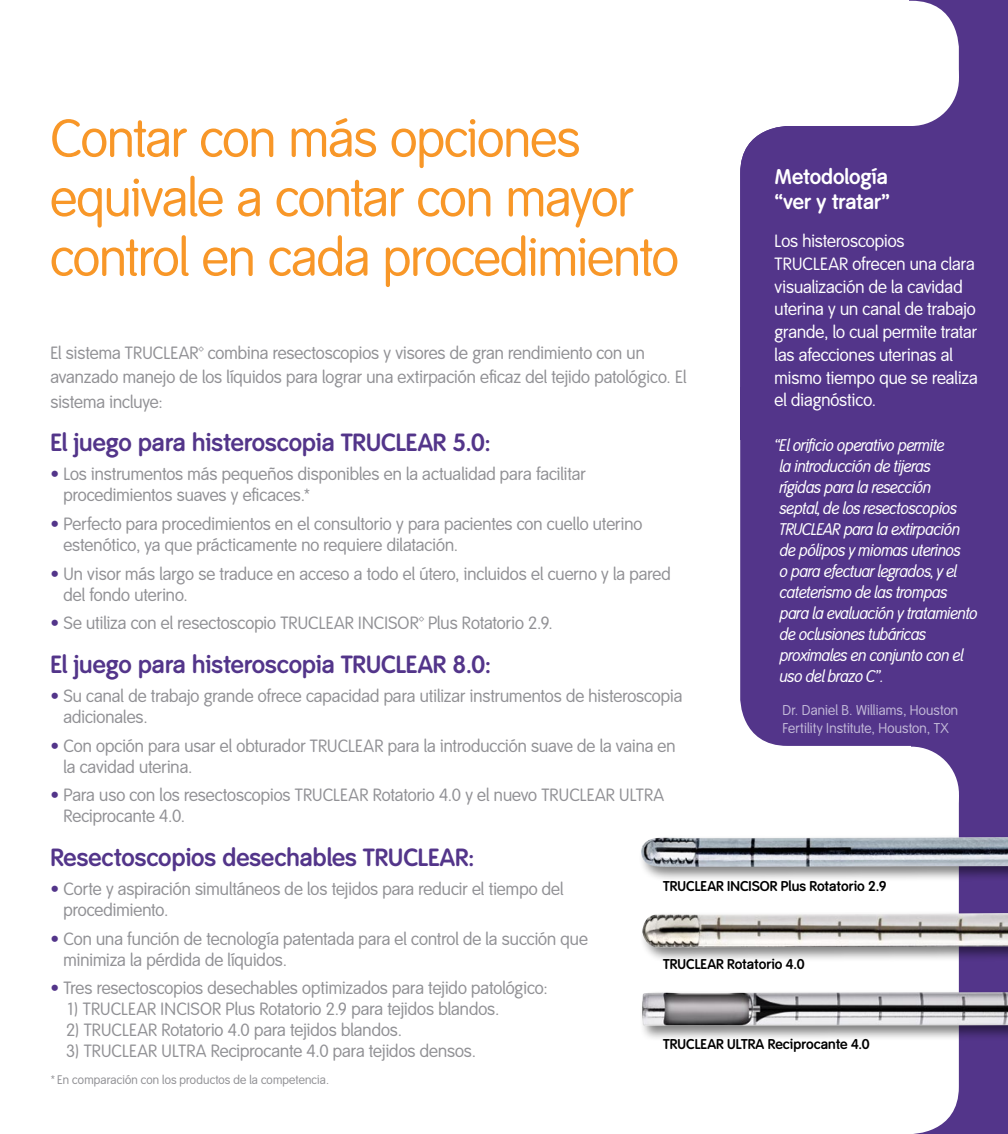
<style>
.page{position:relative;width:1008px;height:1134px;background:#fff}
.page>*{position:absolute;margin:0;border:0;box-sizing:border-box;transform-origin:0 0}
.t1{font:52.5px/59.5px "Smith&Nephew TF";letter-spacing:-.01em;color:#f89728}
.t2{font:700 24.5px "Smith&Nephew TF";color:#53358a}
.t3{font:700 21px/24.5px "Smith&Nephew TF";letter-spacing:-.005em;color:#fff}
.t4{font:17.5px/21px "Smith&Nephew TF";color:#919195}
.t5{font:17.5px/22.8px "Smith&Nephew TF";color:#fff}
.t6{font:italic 16.62px/21px "Smith&Nephew TF";letter-spacing:-.03em;color:#fff}
.t7{font:700 14px "Smith&Nephew TF";letter-spacing:.005em;color:#000}
.t8{font:14px/17.5px "Smith&Nephew TF";letter-spacing:.01em;color:#c2b9d8}
.t9{font:12.25px "Smith&Nephew TF";letter-spacing:.015em;color:#919195}
.s1{color:#53358a}
</style>
<div class="page">
<div style="left:910px;top:0;width:98px;height:1134px;background:#53358a"></div>
<div style="left:842px;top:1px;width:117px;height:1133px;background:#fff;border-radius:47px"></div>
<div style="left:740px;top:440px;width:219px;height:306px;background:#53358a"></div>
<div style="left:914px;top:79px;width:49px;height:47px;background:#53358a"></div>
<div style="left:911px;top:741px;width:60px;height:53px;background:#53358a"></div>
<div style="left:864px;top:747px;width:95px;height:95px;background:#fff;border-radius:50%"></div>
<div style="left:740px;top:126px;width:219px;height:262px;background:#53358a"></div>
<div style="left:740px;top:388px;width:268px;height:52px;background:#53358a"></div>
<div style="left:640px;top:910px;width:368px;height:53px;background:#000;opacity:.5"></div>
<img style="left:642px;top:913px;width:366px;height:35px">
<div style="left:638px;top:834px;width:370px;height:48px;background:#000;opacity:.5"></div>
<img style="left:639px;top:836px;width:369px;height:32px">
<div style="left:639px;top:989px;width:369px;height:52px;background:#000;opacity:.5"></div>
<img style="left:642px;top:992px;width:366px;height:34px">
<div style="left:864px;top:31px;width:95px;height:95px;background:#fff;border-radius:50%"></div>
<h1 class="t1" style="left:50px;top:110px;width:630px">Contar con más opciones equivale a contar con mayor control en cada procedimiento</h1>
<p class="t3" style="left:775px;top:165px;width:117px">Metodología “ver y tratar”</p>
<p class="t5" style="left:775px;top:230px;width:205px">Los histeroscopios<br>TRUCLEAR ofrecen una clara visualización de la cavidad uterina y un canal de trabajo grande, lo cual permite tratar las afecciones uterinas al mismo tiempo que se realiza el diagnóstico.</p>
<p class="t6" style="left:775px;top:435px;width:205px">“El orificio operativo permite<br>la introducción de tijeras<br>rígidas para la resección<br>septal, de los resectoscopios<br>TRUCLEAR para la extirpación<br>de pólipos y miomas uterinos<br>o para efectuar legrados, y el cateterismo de las trompas<br>para la evaluación y tratamiento de oclusiones tubáricas proximales en conjunto con el uso del brazo C”.</p>
<p class="t8" style="left:783px;top:702px;width:177px">Dr. Daniel B. Williams, Houston<br>Fertility Institute, Houston, TX</p>
<p class="t4" style="left:50px;top:341px;width:638px;line-height:24.5px">El sistema TRUCLEAR™ combina resectoscopios y visores de gran rendimiento con un avanzado manejo de los líquidos para lograr una extirpación eficaz del tejido patológico. El sistema incluye:</p>
<h2 class="t2" style="left:50px;top:428px;width:442px">El juego para histeroscopia TRUCLEAR 5.0:</h2>
<p class="t4" style="left:63px;top:464px;width:524px;text-indent:-13px"><span class="s1">•</span> Los instrumentos más pequeños disponibles en la actualidad para facilitar procedimientos suaves y eficaces.*</p>
<p class="t4" style="left:63px;top:514px;width:581px;text-indent:-13px"><span class="s1">•</span> Perfecto para procedimientos en el consultorio y para pacientes con cuello uterino estenótico, ya que prácticamente no requiere dilatación.</p>
<p class="t4" style="left:63px;top:564px;width:609px;text-indent:-13px"><span class="s1">•</span> Un visor más largo se traduce en acceso a todo el útero, incluidos el cuerno y la pared del fondo uterino.</p>
<p class="t4" style="left:50px;top:613px;width:504px"><span class="s1">•</span> Se utiliza con el resectoscopio TRUCLEAR INCISOR™ Plus Rotatorio 2.9.</p>
<h2 class="t2" style="left:50px;top:650px;width:442px">El juego para histeroscopia TRUCLEAR 8.0:</h2>
<p class="t4" style="left:63px;top:686px;width:620px;text-indent:-13px"><span class="s1">•</span> Su canal de trabajo grande ofrece capacidad para utilizar instrumentos de histeroscopia adicionales.</p>
<p class="t4" style="left:63px;top:736px;width:614px;text-indent:-13px"><span class="s1">•</span> Con opción para usar el obturador TRUCLEAR para la introducción suave de la vaina en la cavidad uterina.</p>
<p class="t4" style="left:63px;top:785px;width:602px;text-indent:-13px"><span class="s1">•</span> Para uso con los resectoscopios TRUCLEAR Rotatorio 4.0 y el nuevo TRUCLEAR ULTRA<br>Reciprocante 4.0.</p>
<h2 class="t2" style="left:50px;top:843px;width:426px">Resectoscopios desechables TRUCLEAR:</h2>
<p class="t4" style="left:63px;top:879px;width:502px;text-indent:-13px"><span class="s1">•</span> Corte y aspiración simultáneos de los tejidos para reducir el tiempo del procedimiento.</p>
<p class="t4" style="left:63px;top:929px;width:526px;text-indent:-13px"><span class="s1">•</span> Con una función de tecnología patentada para el control de la succión que minimiza la pérdida de líquidos.</p>
<p class="t4" style="left:50px;top:978px;width:499px"><span class="s1">•</span> Tres resectoscopios desechables optimizados para tejido patológico:</p>
<p class="t4" style="left:66px;top:999px;width:435px">1) TRUCLEAR INCISOR Plus Rotatorio 2.9 para tejidos blandos.</p>
<p class="t4" style="left:66px;top:1020px;width:337px">2) TRUCLEAR Rotatorio 4.0 para tejidos blandos.</p>
<p class="t4" style="left:66px;top:1041px;width:412px">3) TRUCLEAR ULTRA Reciprocante 4.0 para tejidos densos.</p>
<p class="t7" style="left:663px;top:878px;width:225px">TRUCLEAR INCISOR Plus Rotatorio 2.9</p>
<p class="t7" style="left:663px;top:956px;width:143px">TRUCLEAR Rotatorio 4.0</p>
<p class="t7" style="left:663px;top:1036px;width:208px">TRUCLEAR ULTRA Reciprocante 4.0</p>
<p class="t9" style="left:50px;top:1072px;width:280px">* En comparación con los productos de la competencia.</p>
</div>
